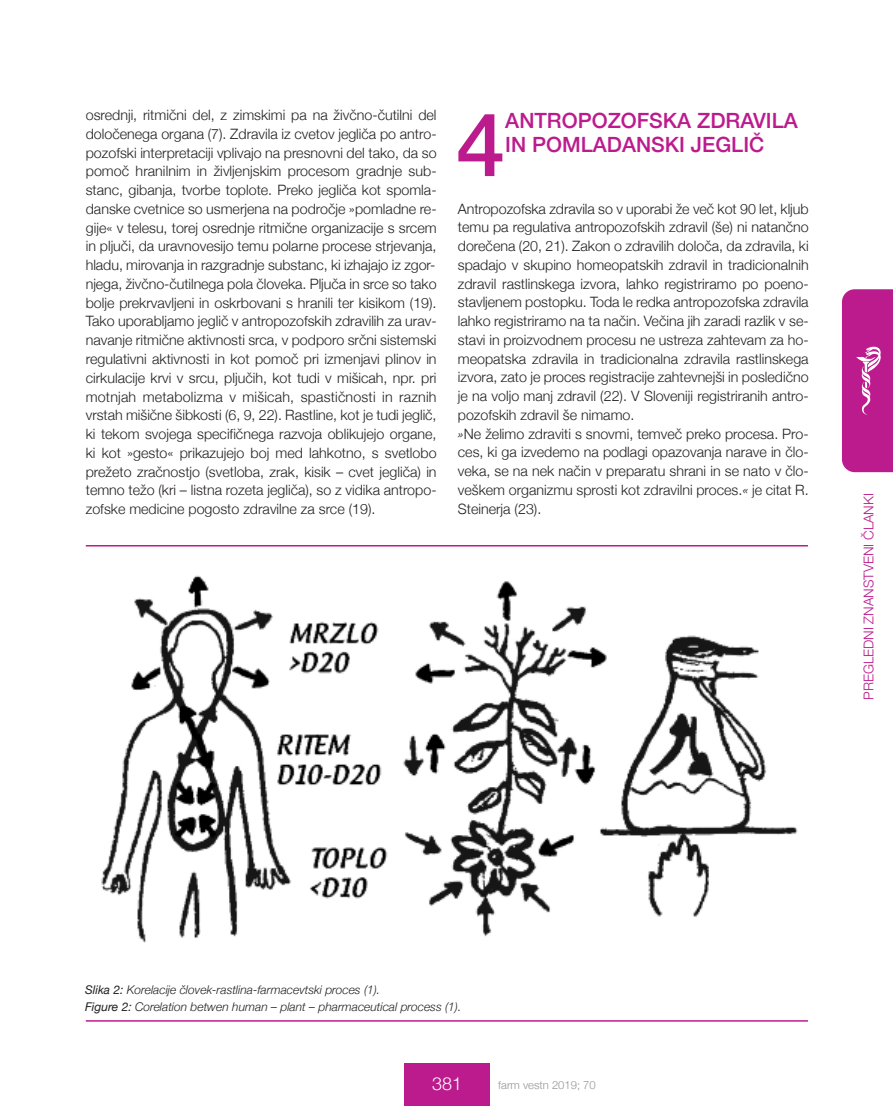
<style>
.page{position:relative;width:893px;height:1106px;background:#fff}
.page>*{position:absolute;margin:0;border:0;box-sizing:border-box;transform-origin:0 0}
.t1{font:500 88.2px "Helvetica Neue";color:#bc1b8d}
.t2{font:500 21px/24px "Helvetica Neue";color:#bc1b8d}
.t3{font:300 18px "Helvetica Neue";color:#fff}
.t4{font:300 14.25px/18.8px "Helvetica Neue";color:#231f20}
.t5{font:300 13.5px "Helvetica Neue";color:#bc1b8d}
.t6{font:italic 300 12px/16.8px "Helvetica Neue";color:#231f20}
.t7{font:300 11.25px "Helvetica Neue";color:#939598}
.s1{font-style:italic}
.s2{font-weight:400}
</style>
<div class="page">
<div style="left:405px;top:1063px;width:85px;height:43px;background:#bc1b8d"></div>
<svg style="left:842px;top:289px;width:51px;height:183px;background:#bf2692"></svg>
<hr style="left:86px;top:545px;width:722px;height:1px;background:#bc1b8d">
<hr style="left:86px;top:1020px;width:722px;height:1px;background:#bc1b8d">
<img style="left:101px;top:575px;width:697px;height:368px">
<p class="t4" style="left:86px;top:105px;width:352px;text-align:justify">osrednji, ritmični del, z zimskimi pa na živčno-čutilni del določenega organa (7). Zdravila iz cvetov jegliča po antro&shy;pozofski interpretaciji vplivajo na presnovni del tako, da so pomoč hranilnim in življenjskim procesom gradnje sub&shy;stanc, gibanja, tvorbe toplote. Preko jegliča kot spomla&shy;danske cvetnice so usmerjena na področje »pomladne re&shy;gije« v telesu, torej osrednje ritmične organizacije s srcem in pljuči, da uravnovesijo temu polarne procese strjevanja, hladu, mirovanja in razgradnje substanc, ki izhajajo iz zgor&shy;njega, živčno-čutilnega pola človeka. Pljuča in srce so tako bolje prekrvavljeni in oskrbovani s hranili ter kisikom (19).<br>Tako uporabljamo jeglič v antropozofskih zdravilih za urav&shy;navanje ritmične aktivnosti srca, v podporo srčni sistemski regulativni aktivnosti in kot pomoč pri izmenjavi plinov in cirkulacije krvi v srcu, pljučih, kot tudi v mišicah, npr. pri motnjah metabolizma v mišicah, spastičnosti in raznih vrstah mišične šibkosti (6, 9, 22). Rastline, kot je tudi jeglič, ki tekom svojega specifičnega razvoja oblikujejo organe, ki kot »gesto« prikazujejo boj med lahkotno, s svetlobo prežeto zračnostjo (svetloba, zrak, kisik – cvet jegliča) in temno težo (kri – listna rozeta jegliča), so z vidika antropo&shy;zofske medicine pogosto zdravilne za srce (19).</p>
<h1 class="t1" style="left:456px;top:90px;width:51px">4</h1>
<h2 class="t2" style="left:505px;top:108px;width:294px">ANTROPOZOFSKA ZDRAVILA<br>IN POMLADANSKI JEGLIČ</h2>
<p class="t4" style="left:458px;top:199px;width:352px">Antropozofska zdravila so v uporabi že več kot 90 let, kljub temu pa regulativa antropozofskih zdravil (še) ni natančno dorečena (20, 21). Zakon o zdravilih določa, da zdravila, ki spadajo v skupino homeopatskih zdravil in tradicionalnih zdravil rastlinskega izvora, lahko registriramo po poeno&shy;stavljenem postopku. Toda le redka antropozofska zdravila lahko registriramo na ta način. Večina jih zaradi razlik v se&shy;stavi in proizvodnem procesu ne ustreza zahtevam za ho&shy;meopatska zdravila in tradicionalna zdravila rastlinskega izvora, zato je proces registracije zahtevnejši in posledično je na voljo manj zdravil (22). V Sloveniji registriranih antro&shy;pozofskih zdravil še nimamo.<br><span class="s1">»</span>Ne želimo zdraviti s snovmi, temveč preko procesa. Pro&shy;ces, ki ga izvedemo na podlagi opazovanja narave in člo&shy;veka, se na nek način v preparatu shrani in se nato v člo&shy;veškem organizmu sprosti kot zdravilni proces.<span class="s1">«</span> je citat R.<br>Steinerja (23).</p>
<p class="t5" style="left:860px;top:700px;width:208px;rotate:-90deg">PREGLEDNI ZNANSTVENI ČLANKI</p>
<p class="t6" style="left:85px;top:981px;width:378px"><span class="s2">Slika 2:</span> Korelacije človek-rastlina-farmacevtski proces (1).<br><span class="s2">Figure 2:</span> Corelation betwen human – plant – pharmaceutical process (1).</p>
<p class="t3" style="left:432px;top:1072px;width:32px">381</p>
<p class="t7" style="left:498px;top:1078px;width:99px">farm vestn 2019; 70</p>
</div>
